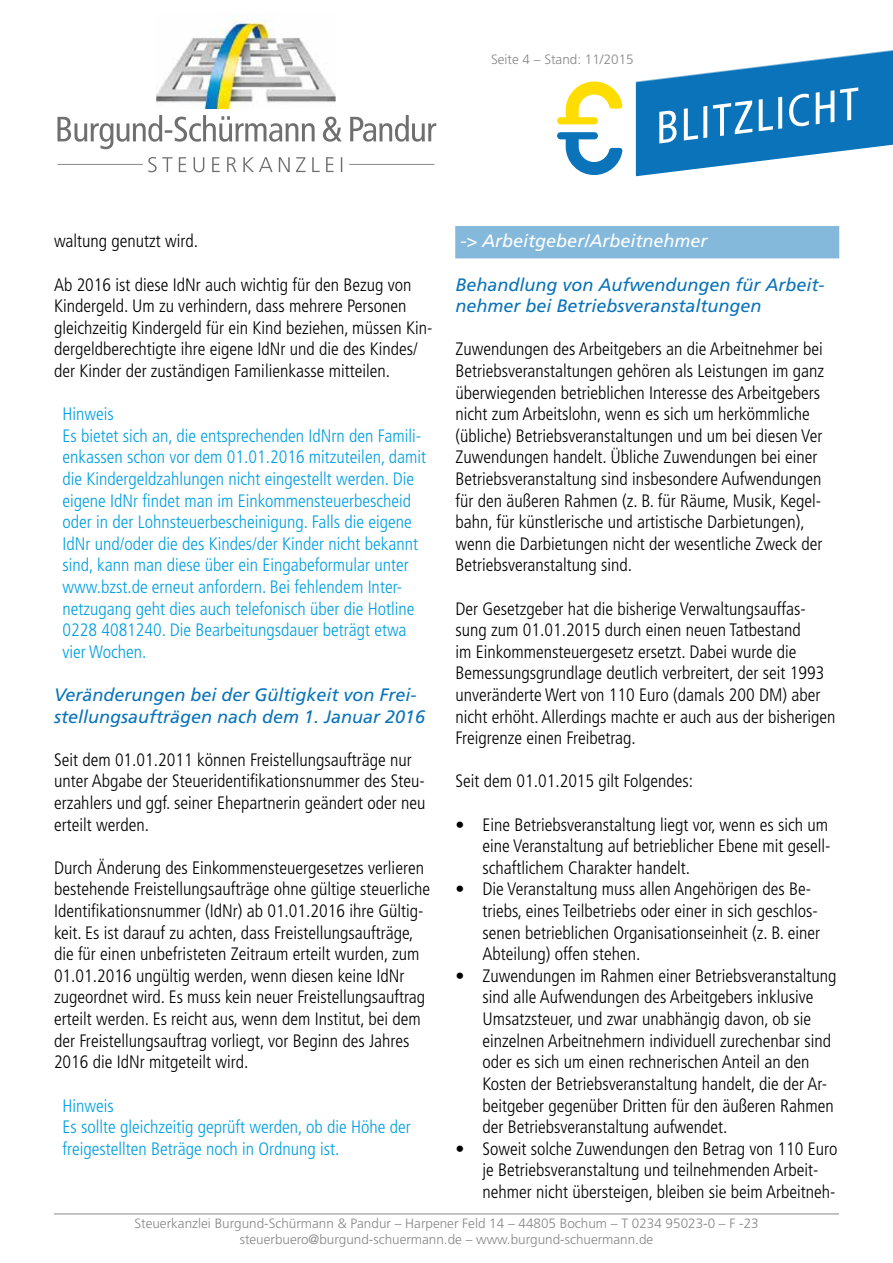
<style>
.page{position:relative;width:893px;height:1263px;background:#fff}
.page>*{position:absolute;margin:0;border:0;box-sizing:border-box;transform-origin:0 0}
.t1{font:condensed 45px "Frutiger";color:#fff}
.t2{font:300 condensed 18px/21.6px "Frutiger";color:#000}
.t3{font:300 condensed 18px/21.6px "Frutiger";color:#009fe3}
.t4{font:italic 18px/21.6px "Frutiger";color:#0a73ba}
.t5{font:italic 18px "Frutiger";color:#fff}
.t6{font:300 13.5px/16.5px "Frutiger";color:#878787;text-align:center}
</style>
<div class="page">
<svg style="left:323px;top:117px;width:19px;height:25px"></svg>
<svg style="left:350px;top:115px;width:86px;height:27px"></svg>
<svg style="left:57px;top:115px;width:258px;height:34px"></svg>
<svg style="left:148px;top:157px;width:194px;height:15px"></svg>
<hr style="left:349px;top:164px;width:85px;height:1px;background:#878787">
<hr style="left:58px;top:164px;width:85px;height:1px;background:#878787">
<img style="left:157px;top:19px;width:178px;height:90px">
<hr style="left:54px;top:1213px;width:785px;height:1px;background:#878787">
<svg style="left:635px;top:50px;width:258px;height:127px"></svg>
<svg style="left:557px;top:81px;width:65px;height:43px"></svg>
<svg style="left:557px;top:132px;width:65px;height:43px"></svg>
<div style="left:455px;top:226px;width:384px;height:32px;background:#84b9dc"></div>
<p class="t6" style="left:491px;top:51px;width:144px">Seite 4 – Stand: 11/2015</p>
<h1 class="t1" style="left:651px;top:102px;width:206px;rotate:-7deg">BLITZLICHT</h1>
<p class="t2" style="left:54px;top:231px;width:145px">waltung genutzt wird.</p>
<p class="t2" style="left:54px;top:274px;width:380px">Ab 2016 ist diese IdNr auch wichtig für den Bezug von Kindergeld. Um zu verhindern, dass mehrere Personen gleichzeitig Kindergeld für ein Kind beziehen, müssen Kin&shy;dergeldberechtigte ihre eigene IdNr und die des Kindes/ der Kinder der zuständigen Familienkasse mitteilen.</p>
<p class="t3" style="left:62px;top:403px;width:365px">Hinweis<br>Es bietet sich an, die entsprechenden IdNrn den Famili&shy;enkassen schon vor dem 01.01.2016 mitzuteilen, damit die Kindergeldzahlungen nicht eingestellt werden. Die eigene IdNr findet man im Einkommensteuerbescheid oder in der Lohnsteuerbescheinigung. Falls die eigene IdNr und/oder die des Kindes/der Kinder nicht bekannt sind, kann man diese über ein Eingabeformular unter www.bzst.de erneut anfordern. Bei fehlendem Inter&shy;netzugang geht dies auch telefonisch über die Hotline 0228 4081240. Die Bearbeitungsdauer beträgt etwa vier Wochen.</p>
<p class="t4" style="left:54px;top:684px;width:373px">Veränderungen bei der Gültigkeit von Frei&shy;stellungsaufträgen nach dem 1. Januar 2016</p>
<p class="t2" style="left:54px;top:749px;width:373px">Seit dem 01.01.2011 können Freistellungsaufträge nur unter Abgabe der Steueridentifikationsnummer des Steu&shy;erzahlers und ggf. seiner Ehepartnerin geändert oder neu erteilt werden.</p>
<p class="t2" style="left:54px;top:857px;width:378px">Durch Änderung des Einkommensteuergesetzes verlieren bestehende Freistellungsaufträge ohne gültige steuerliche Identifikationsnummer (IdNr) ab 01.01.2016 ihre Gültig&shy;keit. Es ist darauf zu achten, dass Freistellungsaufträge, die für einen unbefristeten Zeitraum erteilt wurden, zum 01.01.2016 ungültig werden, wenn diesen keine IdNr zugeordnet wird. Es muss kein neuer Freistellungsauftrag erteilt werden. Es reicht aus, wenn dem Institut, bei dem der Freistellungsauftrag vorliegt, vor Beginn des Jahres 2016 die IdNr mitgeteilt wird.</p>
<p class="t3" style="left:62px;top:1095px;width:350px">Hinweis<br>Es sollte gleichzeitig geprüft werden, ob die Höhe der freigestellten Beträge noch in Ordnung ist.</p>
<p class="t5" style="left:460px;top:231px;width:248px">-&gt; Arbeitgeber/Arbeitnehmer</p>
<p class="t4" style="left:455px;top:274px;width:371px">Behandlung von Aufwendungen für Arbeit&shy;nehmer bei Betriebsveranstaltungen</p>
<p class="t2" style="left:455px;top:339px;width:370px">Zuwendungen des Arbeitgebers an die Arbeitnehmer bei Betriebsveranstaltungen gehören als Leistungen im ganz überwiegenden betrieblichen Interesse des Arbeitgebers nicht zum Arbeitslohn, wenn es sich um herkömmliche (übliche) Betriebsveranstaltungen und um bei diesen Ver Zuwendungen handelt. Übliche Zuwendungen bei einer Betriebsveranstaltung sind insbesondere Aufwendungen für den äußeren Rahmen (z. B. für Räume, Musik, Kegel&shy;bahn, für künstlerische und artistische Darbietungen), wenn die Darbietungen nicht der wesentliche Zweck der Betriebsveranstaltung sind.</p>
<p class="t2" style="left:455px;top:598px;width:381px">Der Gesetzgeber hat die bisherige Verwaltungsauffas&shy;sung zum 01.01.2015 durch einen neuen Tatbestand<br>im Einkommensteuergesetz ersetzt. Dabei wurde die Bemessungsgrundlage deutlich verbreitert, der seit 1993 unveränderte Wert von 110 Euro (damals 200 DM) aber nicht erhöht. Allerdings machte er auch aus der bisherigen Freigrenze einen Freibetrag.</p>
<p class="t2" style="left:455px;top:771px;width:239px">Seit dem 01.01.2015 gilt Folgendes:</p>
<p class="t2" style="left:482px;top:814px;width:350px;text-indent:-27px">• Eine Betriebsveranstaltung liegt vor, wenn es sich um eine Veranstaltung auf betrieblicher Ebene mit gesell&shy;schaftlichem Charakter handelt.</p>
<p class="t2" style="left:482px;top:879px;width:339px;text-indent:-27px">• Die Veranstaltung muss allen Angehörigen des Be&shy;triebs, eines Teilbetriebs oder einer in sich geschlos&shy;senen betrieblichen Organisationseinheit (z. B. einer Abteilung) offen stehen.</p>
<p class="t2" style="left:482px;top:965px;width:356px;text-indent:-27px">• Zuwendungen im Rahmen einer Betriebsveranstaltung sind alle Aufwendungen des Arbeitgebers inklusive Umsatzsteuer, und zwar unabhängig davon, ob sie einzelnen Arbeitnehmern individuell zurechenbar sind oder es sich um einen rechnerischen Anteil an den Kosten der Betriebsveranstaltung handelt, die der Ar&shy;beitgeber gegenüber Dritten für den äußeren Rahmen der Betriebsveranstaltung aufwendet.</p>
<p class="t2" style="left:482px;top:1138px;width:356px;text-indent:-27px">• Soweit solche Zuwendungen den Betrag von 110 Euro je Betriebsveranstaltung und teilnehmenden Arbeit&shy;nehmer nicht übersteigen, bleiben sie beim Arbeitneh-</p>
<p class="t6" style="left:134px;top:1215px;width:626px">Steuerkanzlei Burgund-Schürmann &amp; Pandur – Harpener Feld 14 – 44805 Bochum – T 0234 95023-0 – F -23 steuerbuero@burgund-schuermann.de – www.burgund-schuermann.de</p>
</div>
